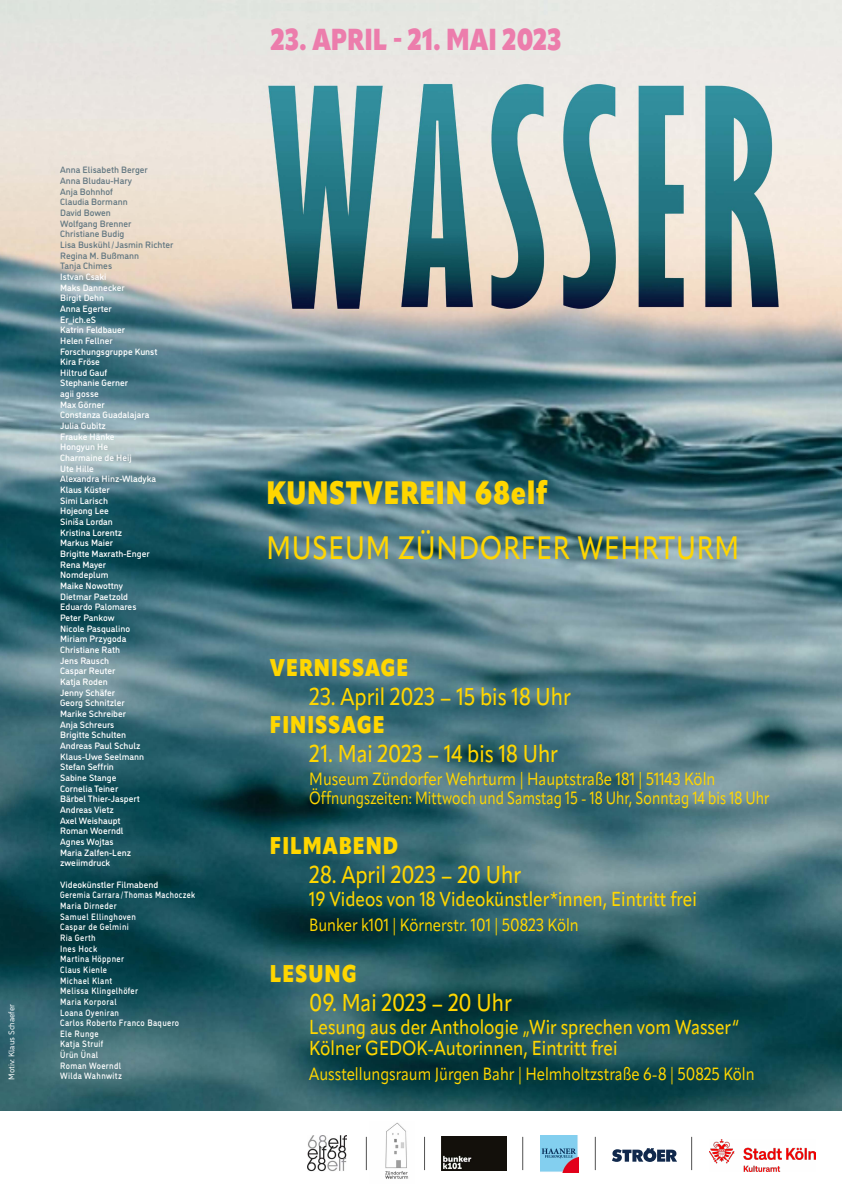
<style>
.page{position:relative;width:842px;height:1192px;background:#fff}
.page>*{position:absolute;margin:0;border:0;box-sizing:border-box;transform-origin:0 0}
.t1{font:500 32px "Apparat";letter-spacing:.03em;color:#ffd600;scale:.84 1}
.t2{font:900 32px "Apparat";letter-spacing:.03em;color:#ffd600;scale:.84 1}
.t3{font:900 30px "Apparat";color:#ec7dac;scale:.84 1}
.t4{font:500 24px "Apparat";color:#ffd600;scale:.86 1}
.t5{font:900 23.95px "Apparat";letter-spacing:.05em;color:#ffd600;scale:.85 1}
.t6{font:500 20px/21px "Apparat";color:#ffd600;scale:.86 1}
.t7{font:17.5px/18.5px "Apparat";color:#ffd600;scale:.86 1}
.t8{font:500 9.25px/10.7px "DI Nosaur";color:#fff}
.t9{font:500 9.25px/10.7px "DI Nosaur";letter-spacing:.04em;color:#fff}
.t10{font:500 9.25px/10.7px "DI Nosaur";color:#627781}
.t11{font:8.45px "DI Nosaur";color:#fff}
.s1{font-family:"ITC Franklin Gothic Std"}
</style>
<div class="page">
<img style="left:0;top:0;width:842px;height:1111px">
<hr style="left:691px;top:1137px;width:1px;height:33px;background:#000">
<hr style="left:595px;top:1137px;width:1px;height:33px;background:#000">
<hr style="left:522px;top:1137px;width:1px;height:33px;background:#000">
<hr style="left:424px;top:1137px;width:1px;height:33px;background:#000">
<hr style="left:366px;top:1137px;width:1px;height:33px;background:#000">
<svg style="left:612px;top:1148px;width:65px;height:14px"></svg>
<img style="left:385px;top:1122px;width:24px;height:57px">
<img style="left:441px;top:1136px;width:66px;height:35px">
<img style="left:541px;top:1135px;width:37px;height:38px">
<img style="left:709px;top:1140px;width:106px;height:31px">
<img style="left:308px;top:1136px;width:38px;height:35px">
<p class="t11" style="left:5px;top:1080px;width:77px;rotate:-90deg">Motiv: Klaus Schaefer</p>
<p class="t10" style="left:60px;top:164px;width:115px">Anna Elisabeth Berger<br>Anna Bludau-Hary<br>Anja Bohnhof<br>Claudia Bormann<br>David Bowen<br>Wolfgang Brenner<br>Christiane Budig<br>Lisa Buskühl / Jasmin Richter<br>Regina M. Bußmann<br>Tanja Chimes</p>
<p class="t8" style="left:60px;top:271px;width:99px">Istvan Csaki<br>Maks Dannecker<br>Birgit Dehn<br>Anna Egerter<br>Er_ich.eS<br>Katrin Feldbauer<br>Helen Fellner<br>Forschungsgruppe Kunst<br>Kira Fröse<br>Hiltrud Gauf<br>Stephanie Gerner<br>agii gosse<br>Max Görner<br>Constanza Guadalajara<br>Julia Gubitz<br>Frauke Hänke<br>Hongyun He<br>Charmaine de Heij<br>Ute Hille<br>Alexandra Hinz-Wladyka<br>Klaus Küster<br>Simi Larisch<br>Hojeong Lee<br>Siniša Lordan<br>Kristina Lorentz<br>Markus Maier<br>Brigitte Maxrath-Enger<br>Rena Mayer<br>Nomdeplum<br>Maike Nowottny<br>Dietmar Paetzold<br>Eduardo Palomares<br>Peter Pankow<br>Nicole Pasqualino<br>Miriam Przygoda<br>Christiane Rath<br>Jens Rausch<br>Caspar Reuter<br>Katja Roden<br>Jenny Schäfer<br>Georg Schnitzler<br>Marike Schreiber<br>Anja Schreurs<br>Brigitte Schulten<br>Andreas Paul Schulz<br>Klaus-Uwe Seelmann<br>Stefan Seffrin<br>Sabine Stange<br>Cornelia Teiner<br>Bärbel Thier-Jaspert<br>Andreas Vietz<br>Axel Weishaupt<br>Roman Woerndl<br>Agnes Wojtas<br>Maria Zalfen-Lenz zweiimdruck</p>
<p class="t9" style="left:60px;top:878px;width:136px">Videokünstler Filmabend<br>Geremia Carrara / Thomas Machoczek<br>Maria Dirneder<br>Samuel Ellinghoven<br>Caspar de Gelmini<br>Ria Gerth<br>Ines Hock<br>Martina Höppner<br>Claus Kienle<br>Michael Klant<br>Melissa Klingelhöfer<br>Maria Korporal<br>Loana Oyeniran<br>Carlos Roberto Franco Baquero<br>Ele Runge<br>Katja Struif<br>Ürün Ünal<br>Roman Woerndl<br>Wilda Wahnwitz</p>
<h2 class="t3" style="left:271px;top:20px;width:347px">23. APRIL - 21. MAI 2023</h2>
<h1 class="t2" style="left:266px;top:473px;width:336px">KUNSTVEREIN 68elf</h1>
<h1 class="t1" style="left:266px;top:528px;width:564px">MUSEUM ZÜNDORFER WEHRTURM</h1>
<h3 class="t5" style="left:270px;top:652px;width:164px">VERNISSAGE</h3>
<h3 class="t4" style="left:309px;top:682px;width:306px">23. April 2023 – 15 bis 18 Uhr</h3>
<h3 class="t5" style="left:270px;top:710px;width:137px">FINISSAGE</h3>
<h3 class="t4" style="left:309px;top:739px;width:291px">21. Mai 2023 – 14 bis 18 Uhr</h3>
<h3 class="t7" style="left:309px;top:770px;width:536px">Museum Zündorfer Wehrturm <span class="s1">|</span> Hauptstraße 181 <span class="s1">|</span> 51143 Köln<br>Öffnungszeiten: Mittwoch und Samstag 15 - 18 Uhr, Sonntag 14 bis 18 Uhr</h3>
<h3 class="t5" style="left:270px;top:831px;width:153px">FILMABEND</h3>
<h3 class="t4" style="left:309px;top:860px;width:248px">28. April 2023 – 20 Uhr</h3>
<h3 class="t6" style="left:309px;top:889px;width:452px">19 Videos von 18 Videokünstler*innen, Eintritt frei</h3>
<h3 class="t7" style="left:309px;top:916px;width:315px">Bunker k101 <span class="s1">|</span> Körnerstr. 101 <span class="s1">|</span> 50823 Köln</h3>
<h3 class="t5" style="left:270px;top:959px;width:104px">LESUNG</h3>
<h3 class="t4" style="left:309px;top:988px;width:237px">09. Mai 2023 – 20 Uhr</h3>
<h3 class="t6" style="left:309px;top:1017px;width:502px">Lesung aus der Anthologie „Wir sprechen vom Wasser“<br>Kölner GEDOK-Autorinnen, Eintritt frei</h3>
<h3 class="t7" style="left:309px;top:1065px;width:519px">Ausstellungsraum Jürgen Bahr <span class="s1">|</span> Helmholtzstraße 6-8 <span class="s1">|</span> 50825 Köln</h3>
</div>
